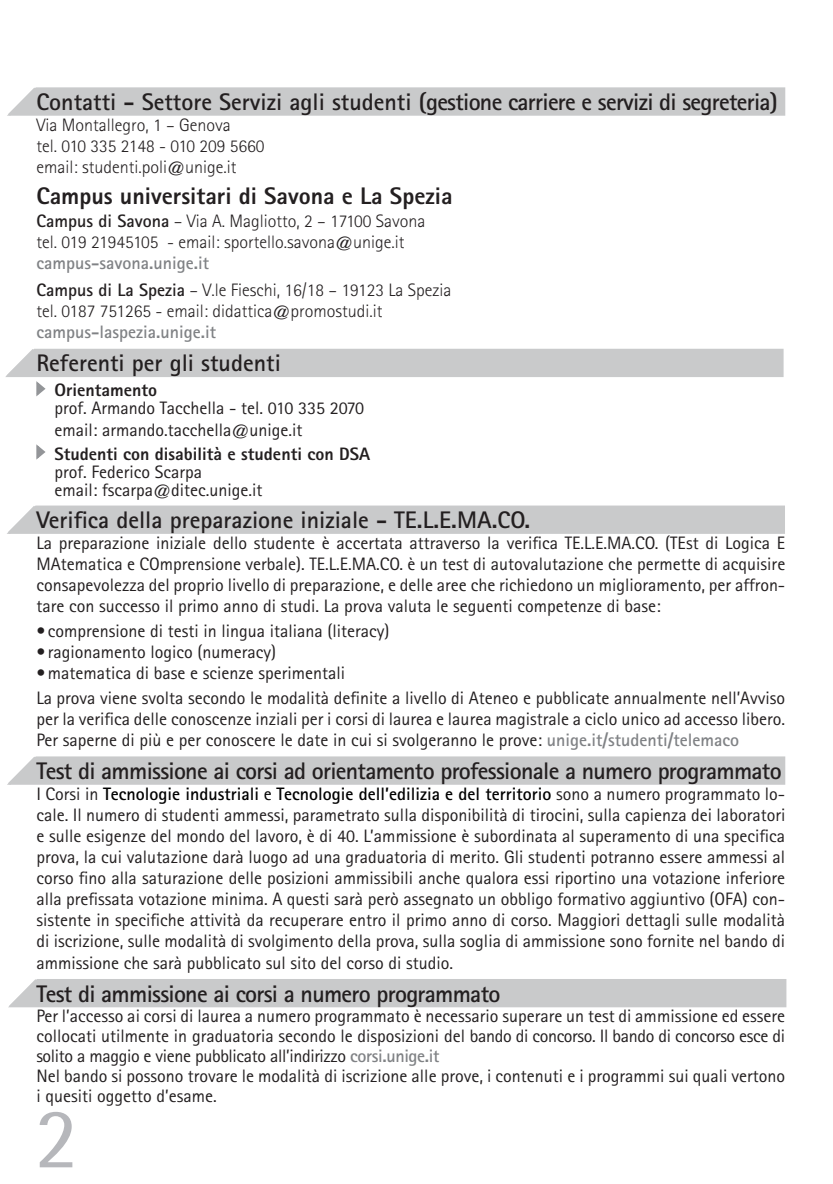
<style>
.page{position:relative;width:833px;height:1184px;background:#fff}
.page>*{position:absolute;margin:0;border:0;box-sizing:border-box;transform-origin:0 0}
.t1{font:86px "Rotis Semi Sans Std";color:#b6b7bb}
.t2{font:700 24px "Rotis Sans Serif Std";letter-spacing:-.03em;color:#231f20}
.t3{font:700 24px "Rotis Sans Serif Std";color:#231f20}
.t4{font:800 24px "Rotis Sans Serif Std";color:#231f20}
.t5{font:18px/21.2px "Rotis Sans Serif Std";color:#231f20;text-align:justify}
.t6{font:300 18px "Rotis Sans Serif Std";color:#231f20}
.t7{font:800 18px "Rotis Sans Serif Std";color:#231f20}
.t8{font:700 18px "Rotis Sans Serif Std";color:#808285}
.s1{font-weight:700}
.s2{font-weight:700;color:#808285}
.s3{font-weight:700;color:#000}
.s4{color:#000}
</style>
<div class="page">
<svg style="left:7px;top:87px;width:779px;height:29px"></svg>
<div style="left:7px;top:505px;width:778px;height:29px;background:#c9cacb"></div>
<div style="left:8px;top:979px;width:779px;height:29px;background:#c9cacb"></div>
<svg style="left:7px;top:756px;width:779px;height:29px"></svg>
<svg style="left:5px;top:348px;width:779px;height:49px"></svg>
<svg style="left:36px;top:444px;width:10px;height:16px"></svg>
<p class="t2" style="left:36px;top:86px;width:742px">Contatti - Settore Servizi agli studenti (gestione carriere e servizi di segreteria)</p>
<p class="t6" style="left:36px;top:114px;width:196px">Via Montallegro, 1 – Genova</p>
<p class="t6" style="left:36px;top:135px;width:229px">tel. 010 335 2148 - 010 209 5660</p>
<p class="t6" style="left:36px;top:157px;width:201px">email: studenti.poli@unige.it</p>
<p class="t4" style="left:36px;top:181px;width:417px">Campus universitari di Savona e La Spezia</p>
<p class="t6" style="left:36px;top:211px;width:390px"><span class="s1">Campus di Savona</span> – Via A. Magliotto, 2 – 17100 Savona</p>
<p class="t6" style="left:36px;top:232px;width:369px">tel. 019 21945105 - email: sportello.savona@unige.it</p>
<p class="t8" style="left:36px;top:252px;width:174px">campus-savona.unige.it</p>
<p class="t6" style="left:36px;top:280px;width:416px"><span class="s1">Campus di La Spezia</span> – V.le Fieschi, 16/18 – 19123 La Spezia</p>
<p class="t6" style="left:36px;top:301px;width:347px">tel. 0187 751265 - email: didattica@promostudi.it</p>
<p class="t8" style="left:36px;top:321px;width:181px">campus-laspezia.unige.it</p>
<p class="t3" style="left:36px;top:347px;width:246px">Referenti per gli studenti</p>
<p class="t7" style="left:55px;top:379px;width:104px">Orientamento</p>
<p class="t5" style="left:54px;top:398px;width:311px">prof. Armando Tacchella - tel. 010 335 2070</p>
<p class="t5" style="left:54px;top:419px;width:249px">email: armando.tacchella@unige.it</p>
<p class="t7" style="left:55px;top:442px;width:317px">Studenti con disabilità e studenti con DSA</p>
<p class="t5" style="left:54px;top:461px;width:149px">prof. Federico Scarpa</p>
<p class="t5" style="left:54px;top:479px;width:209px">email: fscarpa@ditec.unige.it</p>
<p class="t3" style="left:36px;top:505px;width:495px">Verifica della preparazione iniziale - TE.L.E.MA.CO.</p>
<p class="t5" style="left:36px;top:533px;width:750px">La preparazione iniziale dello studente è accertata attraverso la verifica TE.L.E.MA.CO. (TEst di Logica E MAtematica e COmprensione verbale). TE.L.E.MA.CO. è un test di autovalutazione che permette di acquisire consapevolezza del proprio livello di preparazione, e delle aree che richiedono un miglioramento, per affron&shy;tare con successo il primo anno di studi. La prova valuta le seguenti competenze di base:</p>
<p class="t5" style="left:36px;top:621px;width:354px">• comprensione di testi in lingua italiana (literacy)</p>
<p class="t5" style="left:36px;top:642px;width:241px">• ragionamento logico (numeracy)</p>
<p class="t5" style="left:36px;top:663px;width:310px">•matematica di base e scienze sperimentali</p>
<p class="t5" style="left:36px;top:688px;width:750px">La prova viene svolta secondo le modalità definite a livello di Ateneo e pubblicate annualmente nell’Avviso per la verifica delle conoscenze inziali per i corsi di laurea e laurea magistrale a ciclo unico ad accesso libero.<br>Per saperne di più e per conoscere le date in cui si svolgeranno le prove: <span class="s2">unige.it/studenti/telemaco</span></p>
<p class="t2" style="left:36px;top:756px;width:746px">Test di ammissione ai corsi ad orientamento professionale a numero programmato</p>
<p class="t5" style="left:36px;top:783px;width:750px">I Corsi in <span class="s3">Tecnologie industriali</span> <span class="s4">e</span> <span class="s3">Tecnologie dell’edilizia e del territorio</span> sono a numero programmato lo&shy;cale. Il numero di studenti ammessi, parametrato sulla disponibilità di tirocini, sulla capienza dei laboratori e sulle esigenze del mondo del lavoro, è di 40. L’ammissione è subordinata al superamento di una specifica prova, la cui valutazione darà luogo ad una graduatoria di merito. Gli studenti potranno essere ammessi al corso fino alla saturazione delle posizioni ammissibili anche qualora essi riportino una votazione inferiore alla prefissata votazione minima. A questi sarà però assegnato un obbligo formativo aggiuntivo (OFA) con&shy;sistente in specifiche attività da recuperare entro il primo anno di corso. Maggiori dettagli sulle modalità di iscrizione, sulle modalità di svolgimento della prova, sulla soglia di ammissione sono fornite nel bando di ammissione che sarà pubblicato sul sito del corso di studio.</p>
<p class="t2" style="left:36px;top:979px;width:465px">Test di ammissione ai corsi a numero programmato</p>
<p class="t5" style="left:36px;top:1006px;width:750px;line-height:20px">Per l’accesso ai corsi di laurea a numero programmato è necessario superare un test di ammissione ed essere collocati utilmente in graduatoria secondo le disposizioni del bando di concorso. Il bando di concorso esce di solito a maggio e viene pubblicato all’indirizzo <span class="s2">corsi.unige.it</span></p>
<p class="t5" style="left:36px;top:1066px;width:750px;line-height:20px">Nel bando si possono trovare le modalità di iscrizione alle prove, i contenuti e i programmi sui quali vertono i quesiti oggetto d’esame.</p>
<h1 class="t1" style="left:35px;top:1087px;width:45px">2</h1>
</div>
